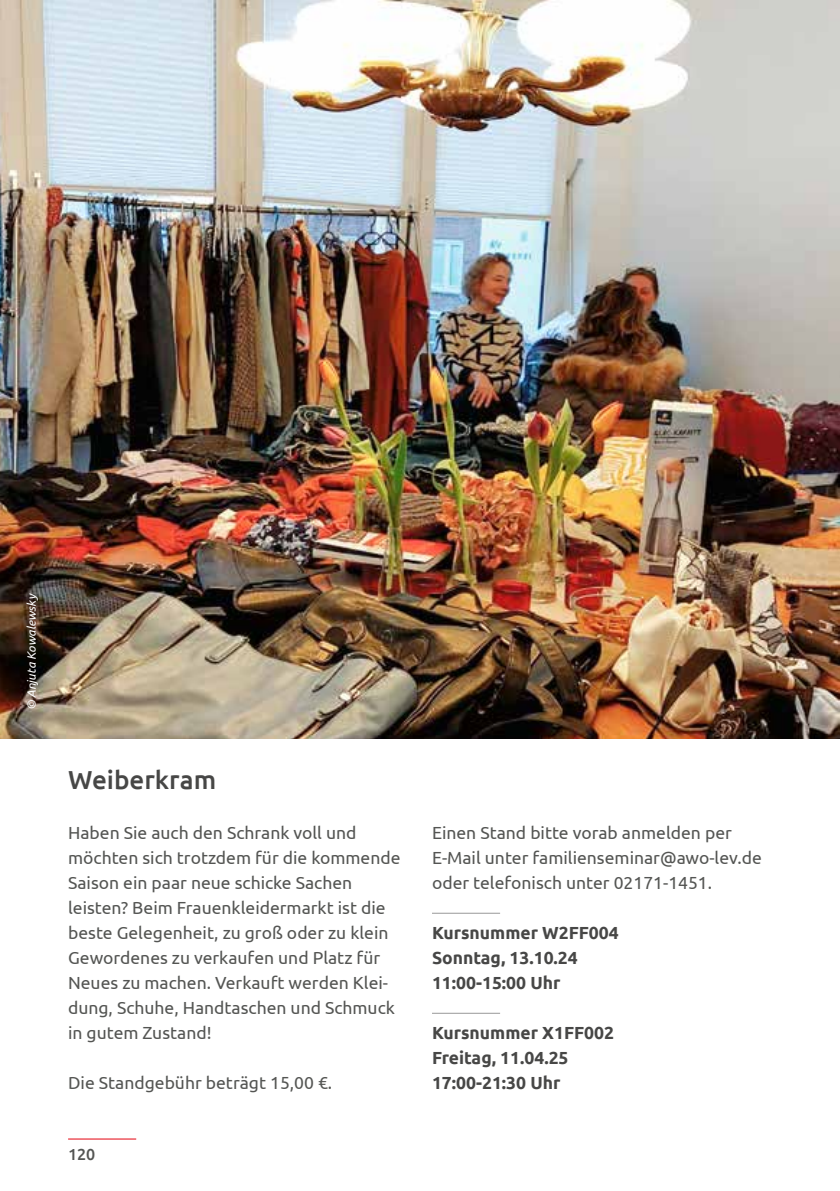
<style>
.page{position:relative;width:840px;height:1191px;background:#fff}
.page>*{position:absolute;margin:0;border:0;box-sizing:border-box;transform-origin:0 0}
.t1{font:500 26px "Ubuntu";color:#474746}
.t2{font:17.6px/25px "Ubuntu";color:#545553}
.t3{font:700 17.6px/25px "Ubuntu";color:#474746}
.t4{font:500 16px "Ubuntu";color:#545553}
.t5{font:italic 12px "Ubuntu";color:#fff}
</style>
<div class="page">
<hr style="left:432px;top:912px;width:68px;height:1px;background:#989898">
<hr style="left:432px;top:1012px;width:68px;height:1px;background:#989898">
<hr style="left:68px;top:1138px;width:68px;height:1px;background:#e5000e">
<img style="left:0;top:0;width:839px;height:738px">
<p class="t5" style="left:24px;top:710px;width:117px;rotate:-90deg">© Anjuta Kowalewsky</p>
<h1 class="t1" style="left:68px;top:763px;width:149px">Weiberkram</h1>
<p class="t2" style="left:68px;top:819px;width:334px">Haben Sie auch den Schrank voll und möchten sich trotzdem für die kommende Saison ein paar neue schicke Sachen leisten? Beim Frauenkleidermarkt ist die beste Gelegenheit, zu groß oder zu klein Gewordenes zu verkaufen und Platz für Neues zu machen. Verkauft werden Klei&shy;dung, Schuhe, Handtaschen und Schmuck in gutem Zustand!</p>
<p class="t2" style="left:68px;top:1069px;width:265px">Die Standgebühr beträgt 15,00 €.</p>
<p class="t4" style="left:68px;top:1144px;width:29px">120</p>
<p class="t2" style="left:432px;top:819px;width:331px">Einen Stand bitte vorab anmelden per<br>E-Mail unter familienseminar@awo-lev.de oder telefonisch unter 02171-1451.</p>
<p class="t3" style="left:432px;top:919px;width:188px">Kursnummer W2FF004<br>Sonntag, 13.10.24<br>11:00-15:00 Uhr</p>
<p class="t3" style="left:432px;top:1019px;width:183px">Kursnummer X1FF002<br>Freitag, 11.04.25<br>17:00-21:30 Uhr</p>
</div>
